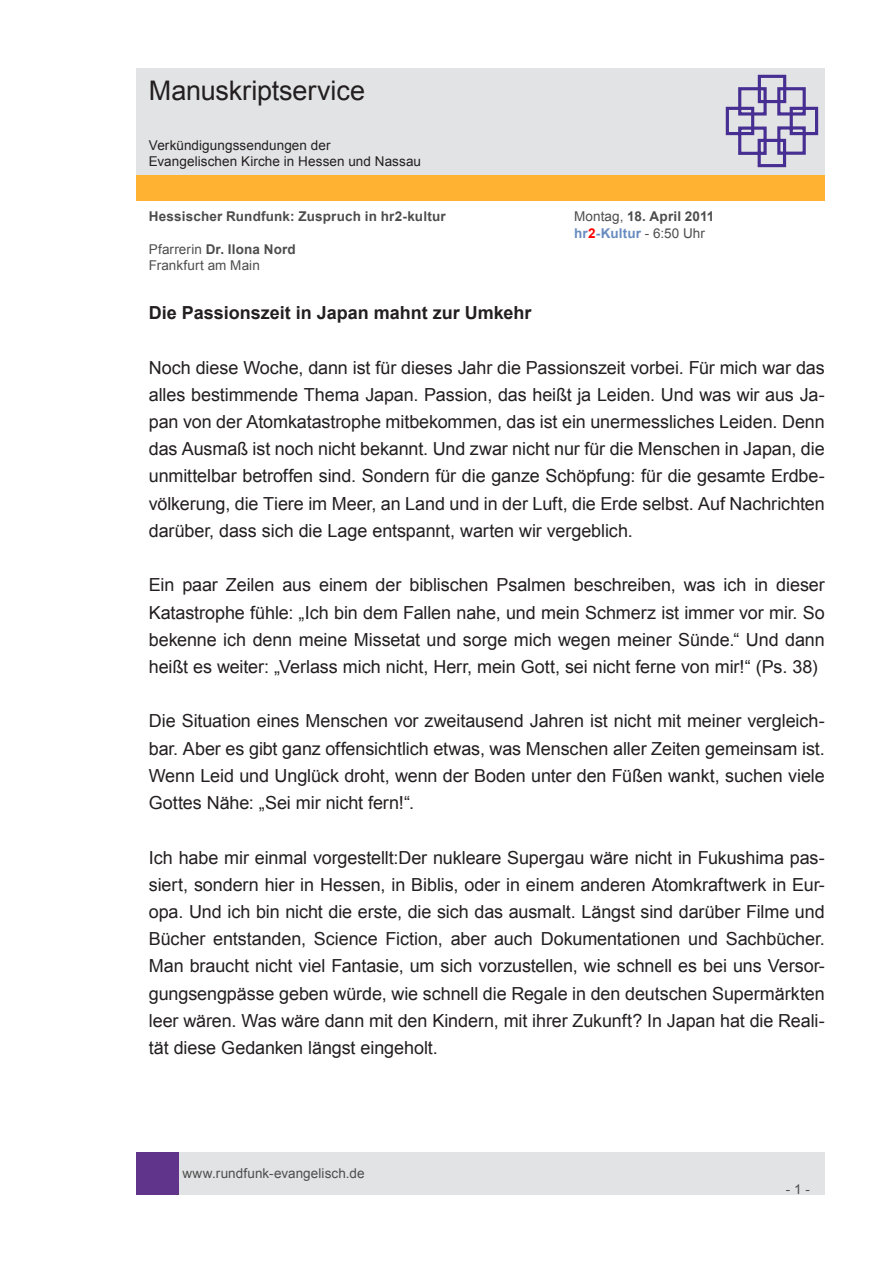
<style>
.page{position:relative;width:893px;height:1263px;background:#fff}
.page>*{position:absolute;margin:0;border:0;box-sizing:border-box;transform-origin:0 0}
.t1{font:27px "Arial";letter-spacing:-.005em;color:#231f20}
.t2{font:18px/27.2px "Arial";letter-spacing:-.005em;color:#231f20;text-align:justify}
.t3{font:700 18px "Arial";color:#231f20}
.t4{font:13.5px/16.2px "Arial";letter-spacing:.005em;color:#4d4d4d}
.t5{font:13.5px/16.2px "Arial";letter-spacing:.005em;color:#231f20}
.t6{font:700 13.5px "Arial";letter-spacing:.015em;color:#4d4d4d}
.s1{font-weight:700}
.s2{font-weight:700;color:#688bc0}
.s3{font-weight:700;color:#f00}
</style>
<div class="page">
<div style="left:179px;top:1152px;width:646px;height:43px;background:#e2e3e4"></div>
<div style="left:136px;top:1152px;width:43px;height:43px;background:#5f348a"></div>
<div style="left:136px;top:175px;width:689px;height:26px;background:#ffb132"></div>
<div style="left:136px;top:68px;width:689px;height:106px;background:#e2e3e4"></div>
<svg style="left:725px;top:74px;width:94px;height:94px"></svg>
<h1 class="t1" style="left:149px;top:73px;width:218px">Manuskriptservice</h1>
<p class="t5" style="left:149px;top:137px;width:274px">Verkündigungssendungen der<br>Evangelischen Kirche in Hessen und Nassau</p>
<p class="t6" style="left:149px;top:208px;width:298px">Hessischer Rundfunk: Zuspruch in hr2-kultur</p>
<p class="t4" style="left:574px;top:209px;width:142px">Montag, <span class="s1">18. April 2011 </span><span class="s2">hr</span><span class="s3">2</span><span class="s2">-Kultur</span> - 6:50 Uhr</p>
<p class="t4" style="left:149px;top:241px;width:148px">Pfarrerin <span class="s1">Dr. Ilona Nord<br></span>Frankfurt am Main</p>
<p class="t3" style="left:149px;top:301px;width:384px">Die Passionszeit in Japan mahnt zur Umkehr</p>
<p class="t2" style="left:149px;top:354px;width:678px">Noch diese Woche, dann ist für dieses Jahr die Passionszeit vorbei. Für mich war das alles bestimmende Thema Japan. Passion, das heißt ja Leiden. Und was wir aus Ja&shy;pan von der Atomkatastrophe mitbekommen, das ist ein unermessliches Leiden. Denn das Ausmaß ist noch nicht bekannt. Und zwar nicht nur für die Menschen in Japan, die unmittelbar betroffen sind. Sondern für die ganze Schöpfung: für die gesamte Erdbe&shy;völkerung, die Tiere im Meer, an Land und in der Luft, die Erde selbst. Auf Nachrichten darüber, dass sich die Lage entspannt, warten wir vergeblich.</p>
<p class="t2" style="left:149px;top:572px;width:678px">Ein paar Zeilen aus einem der biblischen Psalmen beschreiben, was ich in dieser Katastrophe fühle: „Ich bin dem Fallen nahe, und mein Schmerz ist immer vor mir. So bekenne ich denn meine Missetat und sorge mich wegen meiner Sünde.“ Und dann heißt es weiter: „Verlass mich nicht, Herr, mein Gott, sei nicht ferne von mir!“ (Ps. 38)</p>
<p class="t2" style="left:149px;top:708px;width:678px">Die Situation eines Menschen vor zweitausend Jahren ist nicht mit meiner vergleich&shy;bar. Aber es gibt ganz offensichtlich etwas, was Menschen aller Zeiten gemeinsam ist.<br>Wenn Leid und Unglück droht, wenn der Boden unter den Füßen wankt, suchen viele Gottes Nähe: „Sei mir nicht fern!“.</p>
<p class="t2" style="left:149px;top:844px;width:678px">Ich habe mir einmal vorgestellt:Der nukleare Supergau wäre nicht in Fukushima pas&shy;siert, sondern hier in Hessen, in Biblis, oder in einem anderen Atomkraftwerk in Eur&shy;opa. Und ich bin nicht die erste, die sich das ausmalt. Längst sind darüber Filme und Bücher entstanden, Science Fiction, aber auch Dokumentationen und Sachbücher.<br>Man braucht nicht viel Fantasie, um sich vorzustellen, wie schnell es bei uns Versor&shy;gungsengpässe geben würde, wie schnell die Regale in den deutschen Supermärkten leer wären. Was wäre dann mit den Kindern, mit ihrer Zukunft? In Japan hat die Reali&shy;tät diese Gedanken längst eingeholt.</p>
<p class="t4" style="left:182px;top:1165px;width:184px">www.rundfunk-evangelisch.de</p>
<p class="t4" style="left:786px;top:1181px;width:26px">- 1 -</p>
</div>
